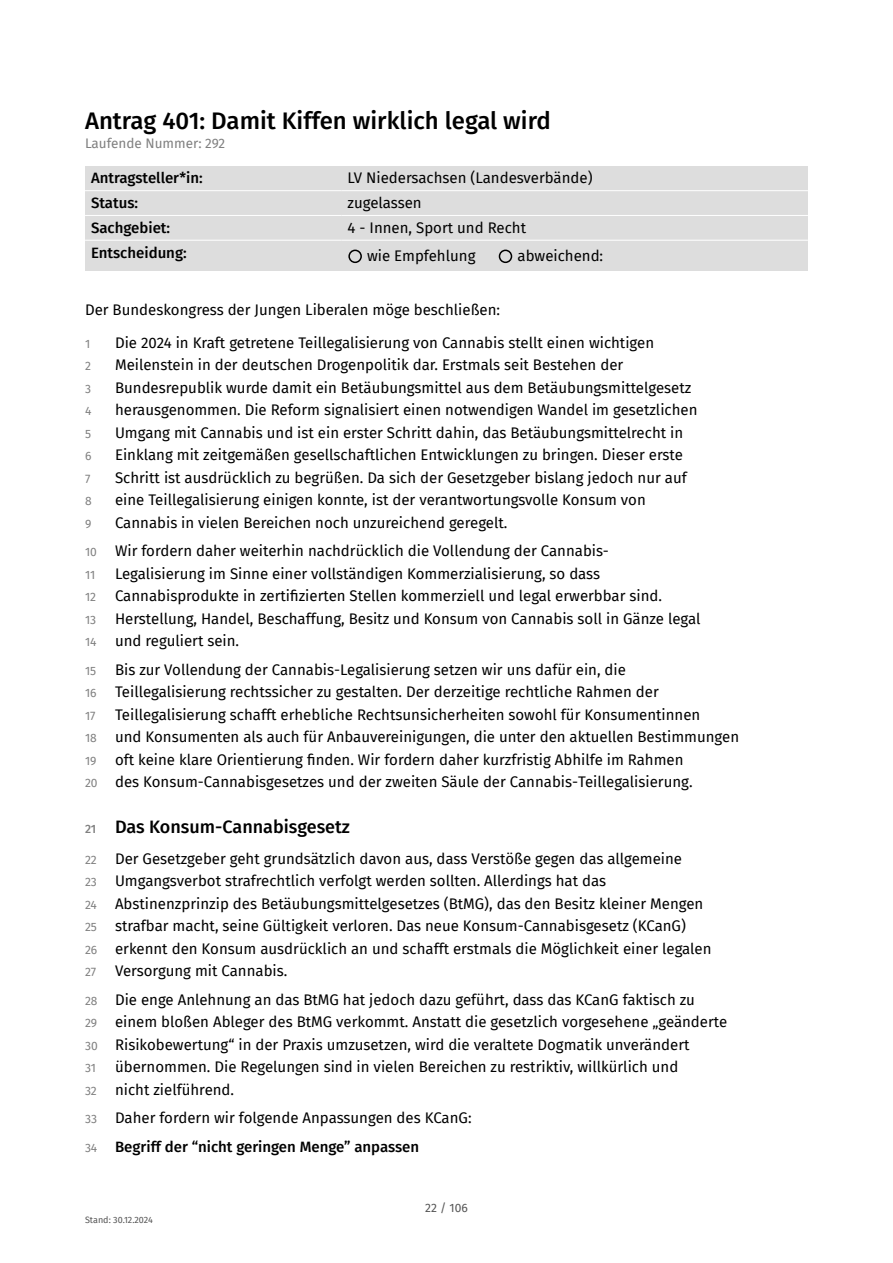
<style>
.page{position:relative;width:893px;height:1263px;background:#fff}
.page>*{position:absolute;margin:0;border:0;box-sizing:border-box;transform-origin:0 0}
.t1{font:500 24px "Fira Sans";color:#000}
.t2{font:500 18px "Fira Sans";color:#000}
.t3{font:15px/22.5px "Fira Sans";color:#000}
.t4{font:500 15px "Fira Sans";color:#000}
.t5{font:13.5px "Fira Sans";color:#808080}
.t6{font:12px "Fira Sans";color:#808080}
.t7{font:12px "Fira Sans";color:#555}
.t8{font:9px "Fira Sans";color:#555}
.s1{font-size:12px;color:#808080}
.s2{font-weight:500}
</style>
<div class="page">
<div style="left:342px;top:240px;width:466px;height:31px;background:#ddd"></div>
<div style="left:85px;top:240px;width:257px;height:31px;background:#ddd"></div>
<div style="left:342px;top:215px;width:466px;height:25px;background:#ddd"></div>
<div style="left:85px;top:215px;width:257px;height:25px;background:#ddd"></div>
<div style="left:342px;top:191px;width:466px;height:24px;background:#ddd"></div>
<div style="left:85px;top:191px;width:257px;height:24px;background:#ddd"></div>
<div style="left:342px;top:166px;width:466px;height:25px;background:#ddd"></div>
<div style="left:85px;top:166px;width:257px;height:25px;background:#ddd"></div>
<hr style="left:85px;top:190px;width:257px;height:1px;background:#fff">
<hr style="left:342px;top:190px;width:466px;height:1px;background:#fff">
<hr style="left:85px;top:215px;width:257px;height:1px;background:#fff">
<hr style="left:342px;top:215px;width:466px;height:1px;background:#fff">
<hr style="left:85px;top:240px;width:257px;height:1px;background:#fff">
<hr style="left:342px;top:240px;width:466px;height:1px;background:#fff">
<div style="left:348px;top:250px;width:14px;height:13px;border:2px solid #000;border-radius:50%"></div>
<div style="left:499px;top:250px;width:13px;height:13px;border:2px solid #000;border-radius:50%"></div>
<h1 class="t1" style="left:85px;top:106px;width:467px">Antrag 401: Damit Kiffen wirklich legal wird</h1>
<p class="t5" style="left:85px;top:135px;width:142px">Laufende Nummer: 292</p>
<p class="t4" style="left:91px;top:169px;width:113px">Antragsteller*in:</p>
<p class="t3" style="left:348px;top:167px;width:246px">LV Niedersachsen (Landesverbände)</p>
<p class="t4" style="left:91px;top:194px;width:49px">Status:</p>
<p class="t3" style="left:348px;top:192px;width:76px">zugelassen</p>
<p class="t4" style="left:91px;top:219px;width:81px">Sachgebiet:</p>
<p class="t3" style="left:348px;top:217px;width:180px">4 - Innen, Sport und Recht</p>
<p class="t4" style="left:91px;top:244px;width:97px">Entscheidung:</p>
<p class="t3" style="left:367px;top:244px;width:110px">wie Empfehlung</p>
<p class="t3" style="left:517px;top:244px;width:87px">abweichend:</p>
<p class="t3" style="left:85px;top:298px;width:417px">Der Bundeskongress der Jungen Liberalen möge beschließen:</p>
<p class="t6" style="left:85px;top:336px;width:7px">1</p>
<p class="t3" style="left:115px;top:331px;width:541px">Die 2024 in Kraft getretene Teillegalisierung von Cannabis stellt einen wichtigen</p>
<p class="t6" style="left:85px;top:359px;width:7px">2</p>
<p class="t3" style="left:115px;top:354px;width:510px">Meilenstein in der deutschen Drogenpolitik dar. Erstmals seit Bestehen der</p>
<p class="t6" style="left:85px;top:381px;width:7px">3</p>
<p class="t3" style="left:115px;top:376px;width:578px">Bundesrepublik wurde damit ein Betäubungsmittel aus dem Betäubungsmittelgesetz</p>
<p class="t6" style="left:85px;top:404px;width:8px">4</p>
<p class="t3" style="left:115px;top:399px;width:584px">herausgenommen. Die Reform signalisiert einen notwendigen Wandel im gesetzlichen</p>
<p class="t6" style="left:85px;top:426px;width:8px">5</p>
<p class="t3" style="left:115px;top:421px;width:570px">Umgang mit Cannabis und ist ein erster Schritt dahin, das Betäubungsmittelrecht in</p>
<p class="t6" style="left:85px;top:449px;width:8px">6</p>
<p class="t3" style="left:115px;top:444px;width:569px">Einklang mit zeitgemäßen gesellschaftlichen Entwicklungen zu bringen. Dieser erste</p>
<p class="t6" style="left:85px;top:471px;width:7px">7</p>
<p class="t3" style="left:115px;top:466px;width:573px">Schritt ist ausdrücklich zu begrüßen. Da sich der Gesetzgeber bislang jedoch nur auf</p>
<p class="t6" style="left:85px;top:494px;width:8px">8</p>
<p class="t3" style="left:115px;top:489px;width:532px">eine Teillegalisierung einigen konnte, ist der verantwortungsvolle Konsum von</p>
<p class="t6" style="left:85px;top:516px;width:8px">9</p>
<p class="t3" style="left:85px;top:508px;width:525px;line-height:28.5px;text-indent:30px">Cannabis in vielen Bereichen noch unzureichend geregelt.<br><span class="s1">10</span> Wir fordern daher weiterhin nachdrücklich die Vollendung der Cannabis-</p>
<p class="t6" style="left:85px;top:567px;width:12px">11</p>
<p class="t3" style="left:115px;top:562px;width:487px">Legalisierung im Sinne einer vollständigen Kommerzialisierung, so dass</p>
<p class="t6" style="left:85px;top:590px;width:13px">12</p>
<p class="t3" style="left:115px;top:585px;width:549px">Cannabisprodukte in zertifizierten Stellen kommerziell und legal erwerbbar sind.</p>
<p class="t6" style="left:85px;top:612px;width:13px">13</p>
<p class="t3" style="left:85px;top:607px;width:617px;text-indent:30px">Herstellung, Handel, Beschaffung, Besitz und Konsum von Cannabis soll in Gänze legal<br><span class="s1">14</span> und reguliert sein.</p>
<p class="t6" style="left:85px;top:663px;width:13px">15</p>
<p class="t3" style="left:85px;top:658px;width:575px;text-align:center">Bis zur Vollendung der Cannabis-Legalisierung setzen wir uns dafür ein, die<br><span class="s1">16</span> Teillegalisierung rechtssicher zu gestalten. Der derzeitige rechtliche Rahmen der</p>
<p class="t6" style="left:85px;top:708px;width:12px">17</p>
<p class="t3" style="left:85px;top:703px;width:656px;text-indent:30px">Teillegalisierung schafft erhebliche Rechtsunsicherheiten sowohl für Konsumentinnen<br><span class="s1">18</span> und Konsumenten als auch für Anbauvereinigungen, die unter den aktuellen Bestimmungen <span class="s1">19</span> oft keine klare Orientierung finden. Wir fordern daher kurzfristig Abhilfe im Rahmen<br><span class="s1">20</span> des Konsum-Cannabisgesetzes und der zweiten Säule der Cannabis-Teillegalisierung.</p>
<p class="t2" style="left:85px;top:817px;width:266px"><span class="s1">21</span> Das Konsum-Cannabisgesetz</p>
<p class="t3" style="left:85px;top:847px;width:628px"><span class="s1">22</span> Der Gesetzgeber geht grundsätzlich davon aus, dass Verstöße gegen das allgemeine<br><span class="s1">23</span> Umgangsverbot strafrechtlich verfolgt werden sollten. Allerdings hat das<br><span class="s1">24</span> Abstinenzprinzip des Betäubungsmittelgesetzes (BtMG), das den Besitz kleiner Mengen <span class="s1">25</span> strafbar macht, seine Gültigkeit verloren. Das neue Konsum-Cannabisgesetz (KCanG)<br><span class="s1">26</span> erkennt den Konsum ausdrücklich an und schafft erstmals die Möglichkeit einer legalen</p>
<p class="t6" style="left:85px;top:965px;width:13px">27</p>
<p class="t3" style="left:85px;top:957px;width:611px;line-height:28.5px;text-indent:30px">Versorgung mit Cannabis.<br><span class="s1">28</span> Die enge Anlehnung an das BtMG hat jedoch dazu geführt, dass das KCanG faktisch zu</p>
<p class="t3" style="left:85px;top:1011px;width:644px"><span class="s1">29</span> einem bloßen Ableger des BtMG verkommt. Anstatt die gesetzlich vorgesehene „geänderte<br><span class="s1">30</span> Risikobewertung“ in der Praxis umzusetzen, wird die veraltete Dogmatik unverändert</p>
<p class="t6" style="left:85px;top:1061px;width:12px">31</p>
<p class="t3" style="left:85px;top:1056px;width:595px;text-indent:30px">übernommen. Die Regelungen sind in vielen Bereichen zu restriktiv, willkürlich und<br><span class="s1">32</span> nicht zielführend.</p>
<p class="t3" style="left:85px;top:1104px;width:388px;line-height:28.5px"><span class="s1">33</span> Daher fordern wir folgende Anpassungen des KCanG:<br><span class="s1">34</span> <span class="s2">Begriff der “nicht geringen Menge” anpassen</span></p>
<p class="t8" style="left:85px;top:1215px;width:69px">Stand: 30.12.2024</p>
<p class="t7" style="left:425px;top:1200px;width:44px">22 / 106</p>
</div>
